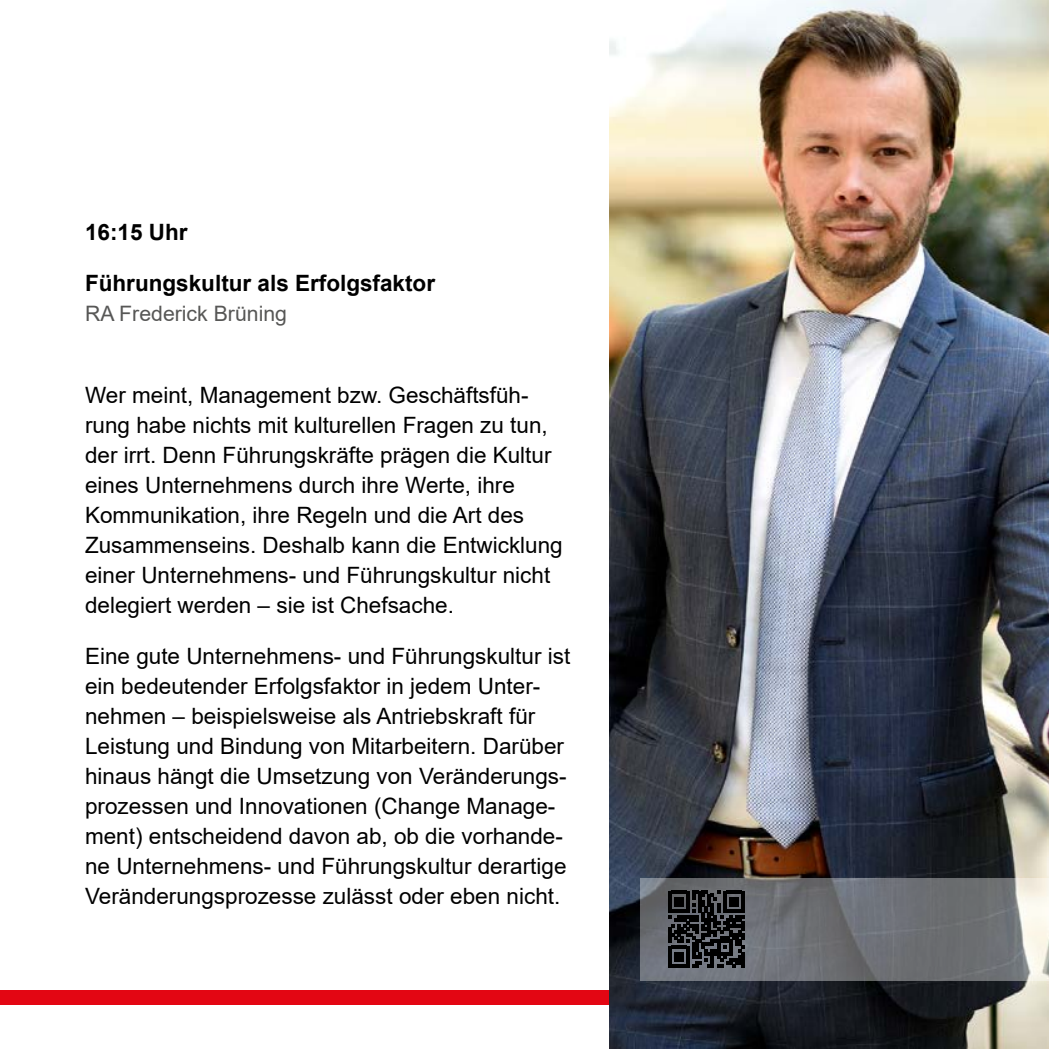
<style>
.page{position:relative;width:1049px;height:1049px;background:#fff}
.page>*{position:absolute;margin:0;border:0;box-sizing:border-box;transform-origin:0 0}
.t1{font:22.5px/30px "Arial";color:#000}
.t2{font:700 22.5px "Arial";color:#000}
.t3{font:21.25px "Arial";color:#575756}
</style>
<div class="page">
<div style="left:0;top:990px;width:1049px;height:15px;background:#e30613"></div>
<img style="left:609px;top:0;width:440px;height:1049px">
<svg style="left:640px;top:878px;width:409px;height:102px;background:#77797d"></svg>
<svg style="left:668px;top:891px;width:76px;height:76px;background:#26272a"></svg>
<p class="t2" style="left:85px;top:216px;width:104px">16:15 Uhr</p>
<p class="t2" style="left:85px;top:267px;width:352px">Führungskultur als Erfolgsfaktor</p>
<p class="t3" style="left:85px;top:299px;width:203px">RA Frederick Brüning</p>
<p class="t1" style="left:85px;top:379px;width:479px">Wer meint, Management bzw. Geschäftsfüh&shy;rung habe nichts mit kulturellen Fragen zu tun, der irrt. Denn Führungskräfte prägen die Kultur eines Unternehmens durch ihre Werte, ihre Kommunikation, ihre Regeln und die Art des Zusammenseins. Deshalb kann die Entwicklung einer Unternehmens- und Führungskultur nicht delegiert werden – sie ist Chefsache.</p>
<p class="t1" style="left:85px;top:641px;width:487px">Eine gute Unternehmens- und Führungskultur ist ein bedeutender Erfolgsfaktor in jedem Unter&shy;nehmen – beispielsweise als Antriebskraft für Leistung und Bindung von Mitarbeitern. Darüber hinaus hängt die Umsetzung von Veränderungs&shy;prozessen und Innovationen (Change Manage&shy;ment) entscheidend davon ab, ob die vorhande&shy;ne Unternehmens- und Führungskultur derartige Veränderungsprozesse zulässt oder eben nicht.</p>
</div>
